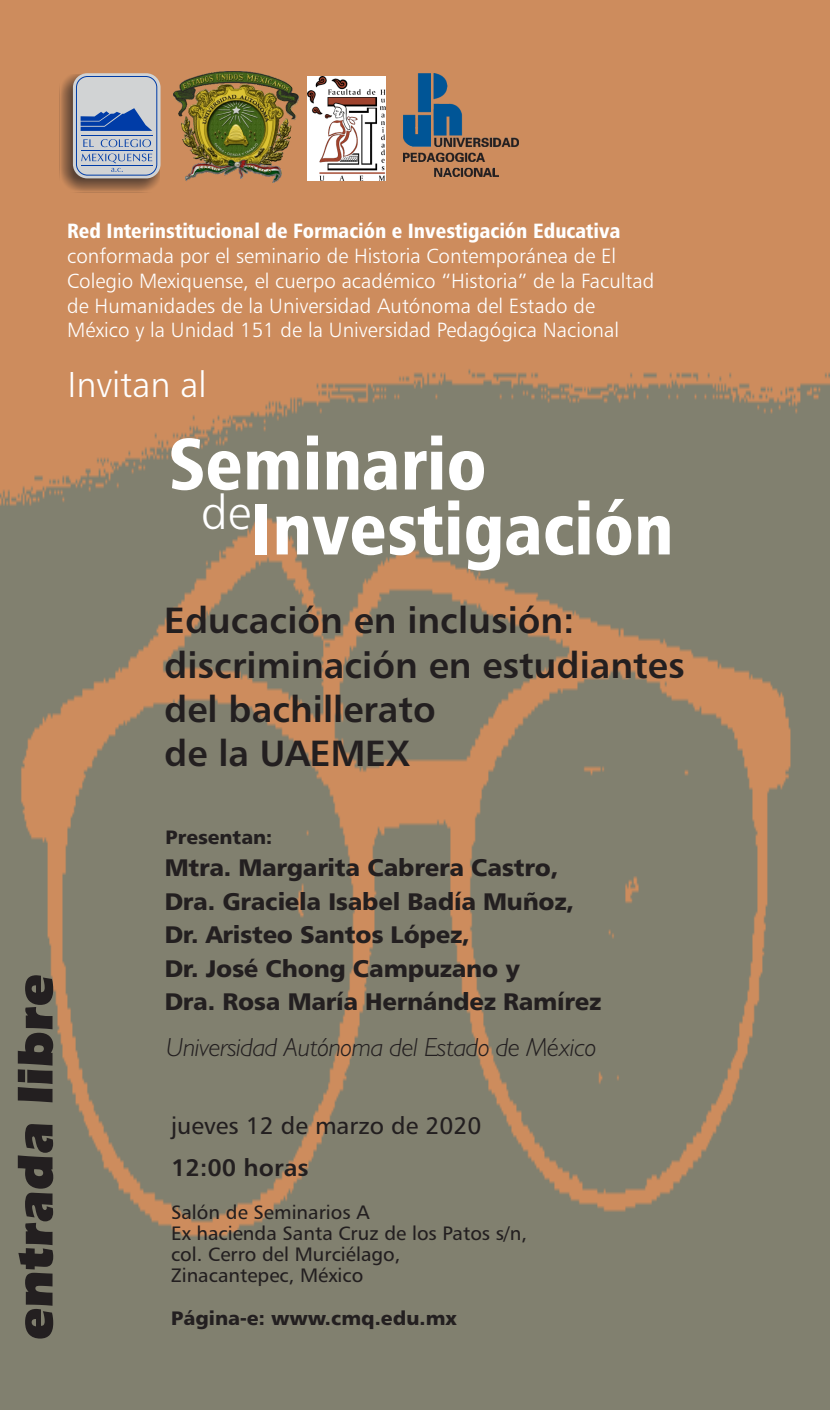
<style>
.page{position:relative;width:830px;height:1410px;background:#fff}
.page>*{position:absolute;margin:0;border:0;box-sizing:border-box;transform-origin:0 0}
.t1{font:72.8px "Humanist 777 BT Black Condensed B";color:#fff}
.t2{font:900 52.4px "Eras IT Cby BT";color:#231f20}
.t3{font:47.8px "Humanist 777 BT Light B";color:#fff}
.t4{font:36.5px/44.4px "Humanist 777 BT Bold B";color:#231f20}
.t5{font:36px "Humanist 777 BT Light B";color:#fff}
.t6{font:italic 300 26.2px "Humanist 521 BT";letter-spacing:-.01em;color:#231f20}
.t7{font:24px/33.6px "Humanist 777 BT Black B";letter-spacing:-.01em;color:#231f20}
.t8{font:24px "Humanist 777 BT Roman B";color:#231f20}
.t9{font:24px "Humanist 777 BT Bold B";color:#231f20}
.t10{font:20.6px/24.7px "Humanist 777 BT Light B";color:#fff}
.t11{font:20.6px "Humanist 777 BT Black Condensed B";color:#fff}
.t12{font:19.5px "Humanist 777 BT Black B";color:#231f20}
.t13{font:19.4px/21.1px "Humanist 777 BT Roman B";color:#231f20}
.t14{font:19.4px "Humanist 777 BT Black B";color:#231f20}
</style>
<div class="page">
<img style="left:0;top:0;width:830px;height:1410px">
<div style="left:60px;top:74px;width:100px;height:118px;background:#231f20;opacity:.69"></div>
<svg style="left:73px;top:73px;width:87px;height:105px"></svg>
<svg style="left:76px;top:76px;width:81px;height:100px;background:#a1b0c9"></svg>
<img style="left:174px;top:72px;width:124px;height:110px">
<img style="left:403px;top:73px;width:115px;height:103px">
<img style="left:307px;top:76px;width:78px;height:104px">
<p class="t11" style="left:67px;top:223px;width:554px">Red Interinstitucional de Formación e Investigación Educativa</p>
<p class="t10" style="left:67px;top:245px;width:588px">conformada por el seminario de Historia Contemporánea de El Colegio Mexiquense, el cuerpo académico “Historia” de la Facultad de Humanidades de la Universidad Autónoma del Estado de México y la Unidad 151 de la Universidad Pedagógica Nacional</p>
<h3 class="t5" style="left:67px;top:370px;width:141px">Invitan al</h3>
<h1 class="t1" style="left:168px;top:434px;width:320px">Seminario</h1>
<h3 class="t3" style="left:201px;top:493px;width:52px">de</h3>
<h1 class="t1" style="left:251px;top:499px;width:424px">Investigación</h1>
<h3 class="t4" style="left:164px;top:601px;width:522px">Educación en inclusión: discriminación en estudiantes del bachillerato<br>de la UAEMEX</h3>
<h2 class="t2" style="left:13px;top:1340px;width:368px;rotate:-90deg">entrada libre</h2>
<p class="t14" style="left:165px;top:829px;width:108px">Presentan:</p>
<p class="t7" style="left:165px;top:853px;width:438px">Mtra. Margarita Cabrera Castro,<br>Dra. Graciela Isabel Badía Muñoz,<br>Dr. Aristeo Santos López,<br>Dr. José Chong Campuzano y<br>Dra. Rosa María Hernández Ramírez</p>
<p class="t6" style="left:166px;top:1036px;width:432px">Universidad Autónoma del Estado de México</p>
<p class="t8" style="left:171px;top:1116px;width:312px">jueves 12 de marzo de 2020</p>
<p class="t9" style="left:171px;top:1158px;width:139px">12:00 horas</p>
<p class="t13" style="left:171px;top:1203px;width:357px">Salón de Seminarios A<br>Ex hacienda Santa Cruz de los Patos s/n, col. Cerro del Murciélago,<br>Zinacantepec, México</p>
<p class="t12" style="left:171px;top:1309px;width:287px">Página-e: www.cmq.edu.mx</p>
</div>
